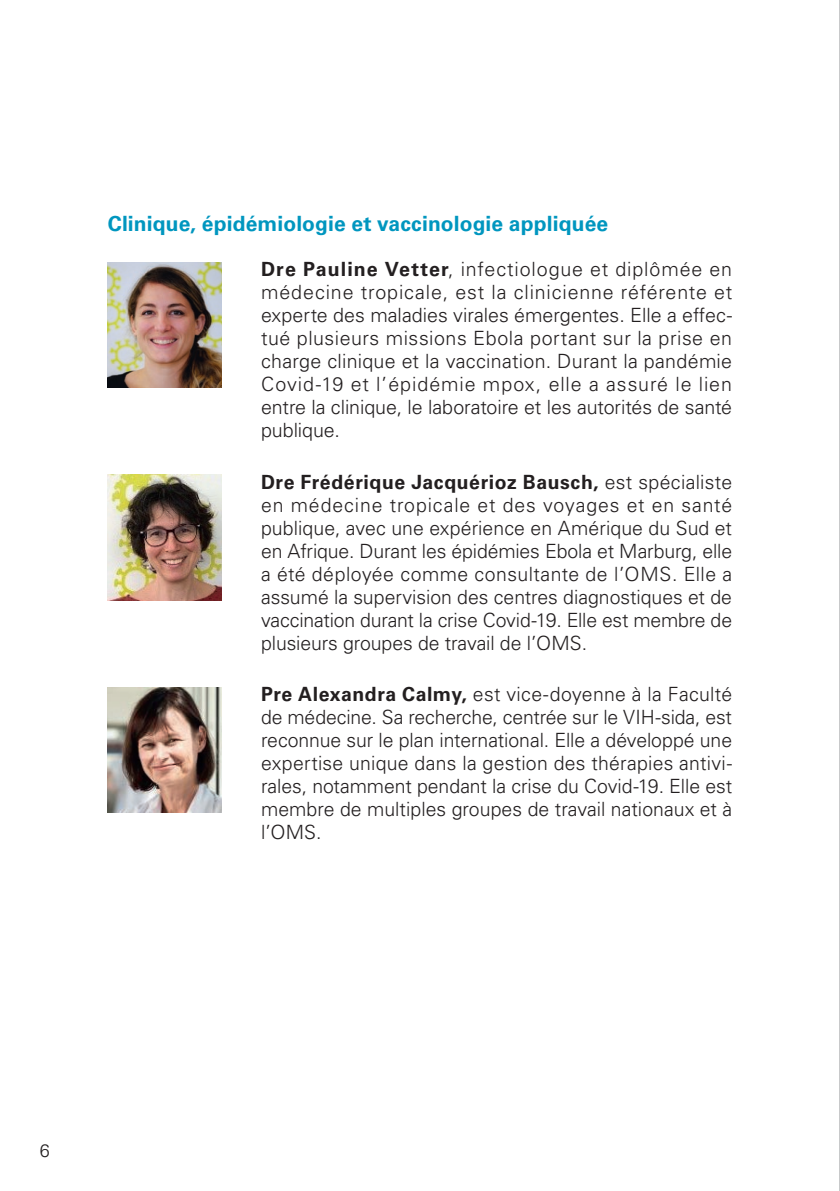
<style>
.page{position:relative;width:840px;height:1191px;background:#fff}
.page>*{position:absolute;margin:0;border:0;box-sizing:border-box;transform-origin:0 0}
.t1{font:700 21px "Univers LT Pro 65";letter-spacing:.005em;color:#0096bf}
.t2{font:300 19.6px/23px "Univers LT Pro 45";letter-spacing:-.005em;color:#231f20;text-align:justify}
.t3{font:700 19.6px "Univers LT Pro 65";letter-spacing:.03em;color:#231f20}
.t4{font:300 18px "Univers LT Pro 45";color:#231f20}
.s1{font-family:"Univers LT Pro 65";font-weight:700}
.s2{font-family:"Univers LT Pro 45";font-weight:300}
</style>
<div class="page">
<hr style="left:839px;top:0;width:1px;height:1191px;background:#939598">
<img style="left:108px;top:475px;width:113px;height:125px">
<img style="left:108px;top:687px;width:113px;height:125px">
<img style="left:108px;top:262px;width:113px;height:126px">
<p class="t1" style="left:108px;top:208px;width:501px">Clinique, épidémiologie et vaccinologie appliquée</p>
<p class="t2" style="left:261px;top:257px;width:472px"><span class="s1">Dre Pauline Vetter</span>, infectiologue et diplômée en médecine tropicale, est la clinicienne référente et experte des maladies virales émergentes. Elle a effec&shy;tué plusieurs missions Ebola portant sur la prise en charge clinique et la vaccination. Durant la pandémie Covid-19 et l’épidémie mpox, elle a assuré le lien entre la clinique, le laboratoire et les autorités de santé publique.</p>
<p class="t3" style="left:261px;top:468px;width:472px">Dre Frédérique Jacquérioz Bausch, <span class="s2">est spécialiste</span></p>
<p class="t2" style="left:261px;top:493px;width:472px">en médecine tropicale et des voyages et en santé publique, avec une expérience en Amérique du Sud et en Afrique. Durant les épidémies Ebola et Marburg, elle a été déployée comme consultante de l’OMS. Elle a assumé la supervision des centres diagnostiques et de vaccination durant la crise Covid-19. Elle est membre de plusieurs groupes de travail de l’OMS.</p>
<p class="t2" style="left:261px;top:682px;width:472px"><span class="s1">Pre Alexandra Calmy,</span> est vice-doyenne à la Faculté de médecine. Sa recherche, centrée sur le VIH-sida, est reconnue sur le plan international. Elle a développé une expertise unique dans la gestion des thérapies antivi&shy;rales, notamment pendant la crise du Covid-19. Elle est membre de multiples groupes de travail nationaux et à l’OMS.</p>
<p class="t4" style="left:40px;top:1138px;width:12px">6</p>
</div>
